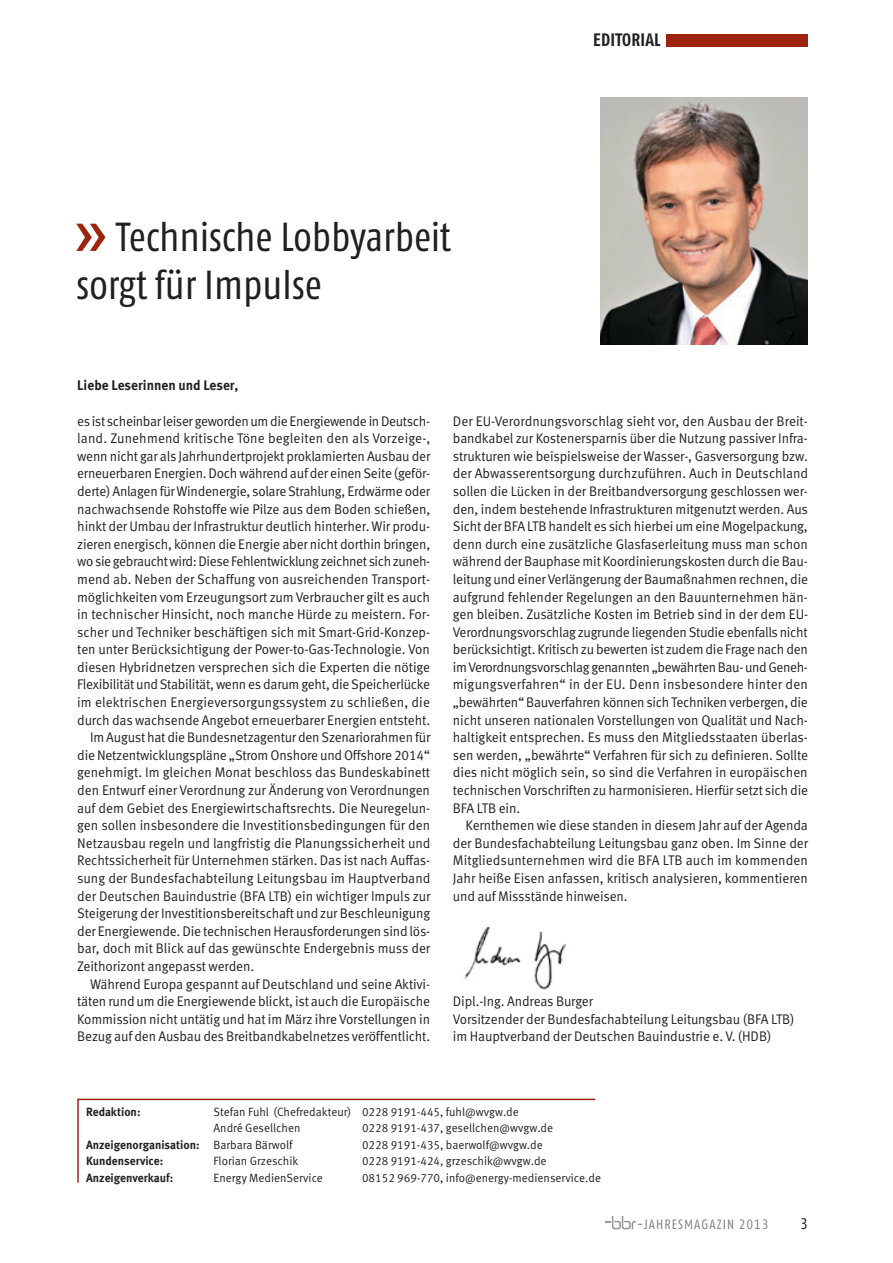
<style>
.page{position:relative;width:893px;height:1263px;background:#fff}
.page>*{position:absolute;margin:0;border:0;box-sizing:border-box;transform-origin:0 0}
.t1{font:condensed 40.5px/48.6px "Fago OT";color:#231f20}
.t2{font:700 condensed 18px "Fago OT";letter-spacing:.01em;color:#231f20}
.t3{font:condensed 15.3px "Fago OT";color:#231f20}
.t4{font:13.95px/17.5px "Meta OT Norm";letter-spacing:-.01em;color:#231f20;text-align:justify;scale:.96 1}
.t5{font:13.95px "Meta OT Norm";letter-spacing:-.03em;color:#231f20;scale:.96 1}
.t6{font:13.95px "Meta OT Norm";letter-spacing:.01em;color:#231f20;scale:.96 1}
.t7{font:700 13.95px "Meta OT";color:#231f20;scale:.96 1}
.t8{font:condensed 13.5px "Fago OT";letter-spacing:.08em;color:#808285}
.t9{font:12px/16.5px "Meta OT Norm";color:#231f20;scale:.96 1}
.t10{font:700 12px "Meta OT";color:#231f20;scale:.96 1}
.s1{font-family:"Meta OT Norm";font-weight:400}
</style>
<div class="page">
<svg style="left:77px;top:1098px;width:519px;height:85px"></svg>
<svg style="left:76px;top:224px;width:30px;height:27px"></svg>
<div style="left:666px;top:34px;width:142px;height:12px;background:#9e240d"></div>
<svg style="left:605px;top:1216px;width:31px;height:13px"></svg>
<img style="left:600px;top:98px;width:208px;height:246px">
<img style="left:464px;top:926px;width:103px;height:64px">
<h1 class="t1" style="left:76px;top:212px;width:376px;text-indent:40px">Technische Lobbyarbeit sorgt für Impulse</h1>
<p class="t2" style="left:593px;top:29px;width:69px">EDITORIAL</p>
<p class="t7" style="left:77px;top:377px;width:169px">Liebe Leserinnen und Leser,</p>
<p class="t4" style="left:77px;top:412px;width:369px">es ist scheinbar leiser geworden um die Energiewende in Deutsch-</p>
<p class="t6" style="left:77px;top:430px;width:369px">land. Zunehmend kritische Töne begleiten den als Vorzeige-,</p>
<p class="t4" style="left:77px;top:447px;width:369px">wenn nicht gar als Jahrhundertprojekt proklamierten Ausbau der</p>
<p class="t4" style="left:77px;top:465px;width:369px">erneuerbaren Energien. Doch während auf der einen Seite (geför-</p>
<p class="t4" style="left:77px;top:483px;width:369px">derte) Anlagen für Windenergie, solare Strahlung, Erdwärme oder</p>
<p class="t4" style="left:77px;top:500px;width:369px">nachwachsende Rohstoffe wie Pilze aus dem Boden schießen,</p>
<p class="t4" style="left:77px;top:518px;width:369px">hinkt der Umbau der Infrastruktur deutlich hinterher. Wir produ-</p>
<p class="t4" style="left:77px;top:535px;width:369px">zieren energisch, können die Energie aber nicht dorthin bringen,</p>
<p class="t5" style="left:77px;top:553px;width:369px">wo sie gebraucht wird: Diese Fehlentwicklung zeichnet sich zuneh-</p>
<p class="t4" style="left:77px;top:571px;width:369px">mend ab. Neben der Schaffung von ausreichenden Transport-</p>
<p class="t4" style="left:77px;top:588px;width:369px">möglichkeiten vom Erzeugungsort zum Verbraucher gilt es auch</p>
<p class="t4" style="left:77px;top:606px;width:369px">in technischer Hinsicht, noch manche Hürde zu meistern. For-</p>
<p class="t4" style="left:77px;top:623px;width:369px">scher und Techniker beschäftigen sich mit Smart-Grid-Konzep-</p>
<p class="t4" style="left:77px;top:641px;width:369px">ten unter Berücksichtigung der Power-to-Gas-Technologie. Von</p>
<p class="t4" style="left:77px;top:659px;width:369px">diesen Hybridnetzen versprechen sich die Experten die nötige</p>
<p class="t4" style="left:77px;top:676px;width:369px">Flexibilität und Stabilität, wenn es darum geht, die Speicherlücke</p>
<p class="t4" style="left:77px;top:694px;width:369px">im elektrischen Energieversorgungssystem zu schließen, die</p>
<p class="t4" style="left:77px;top:711px;width:369px">durch das wachsende Angebot erneuerbarer Energien entsteht.</p>
<p class="t4" style="left:90px;top:729px;width:356px">Im August hat die Bundesnetzagentur den Szenariorahmen für</p>
<p class="t4" style="left:77px;top:746px;width:369px">die Netzentwicklungspläne „Strom Onshore und Offshore 2014“</p>
<p class="t4" style="left:77px;top:764px;width:369px">genehmigt. Im gleichen Monat beschloss das Bundeskabinett</p>
<p class="t4" style="left:77px;top:782px;width:369px">den Entwurf einer Verordnung zur Änderung von Verordnungen</p>
<p class="t4" style="left:77px;top:799px;width:369px">auf dem Gebiet des Energiewirtschaftsrechts. Die Neuregelun-</p>
<p class="t4" style="left:77px;top:817px;width:369px">gen sollen insbesondere die Investitionsbedingungen für den</p>
<p class="t4" style="left:77px;top:834px;width:369px">Netzausbau regeln und langfristig die Planungssicherheit und</p>
<p class="t4" style="left:77px;top:852px;width:369px">Rechtssicherheit für Unternehmen stärken. Das ist nach Auffas-</p>
<p class="t4" style="left:77px;top:870px;width:369px">sung der Bundesfachabteilung Leitungsbau im Hauptverband</p>
<p class="t4" style="left:77px;top:887px;width:369px">der Deutschen Bauindustrie (BFA LTB) ein wichtiger Impuls zur</p>
<p class="t4" style="left:77px;top:905px;width:369px">Steigerung der Investitionsbereitschaft und zur Beschleunigung</p>
<p class="t4" style="left:77px;top:922px;width:369px">der Energiewende. Die technischen Herausforderungen sind lös-</p>
<p class="t4" style="left:77px;top:940px;width:369px">bar, doch mit Blick auf das gewünschte Endergebnis muss der</p>
<p class="t4" style="left:77px;top:958px;width:186px">Zeithorizont angepasst werden.</p>
<p class="t4" style="left:90px;top:975px;width:356px">Während Europa gespannt auf Deutschland und seine Aktivi-</p>
<p class="t4" style="left:77px;top:993px;width:369px">täten rund um die Energiewende blickt, ist auch die Europäische</p>
<p class="t4" style="left:77px;top:1010px;width:369px">Kommission nicht untätig und hat im März ihre Vorstellungen in</p>
<p class="t4" style="left:77px;top:1028px;width:369px">Bezug auf den Ausbau des Breitbandkabelnetzes veröffentlicht.</p>
<p class="t4" style="left:453px;top:412px;width:372px">Der EU-Verordnungsvorschlag sieht vor, den Ausbau der Breit&shy;bandkabel zur Kostenersparnis über die Nutzung passiver Infra&shy;strukturen wie beispielsweise der Wasser-, Gasversorgung bzw. der Abwasserentsorgung durchzuführen. Auch in Deutschland sollen die Lücken in der Breitbandversorgung geschlossen wer&shy;den, indem bestehende Infrastrukturen mitgenutzt werden. Aus Sicht der BFA LTB handelt es sich hierbei um eine Mogelpackung, denn durch eine zusätzliche Glasfaserleitung muss man schon während der Bauphase mit Koordinierungskosten durch die Bau&shy;leitung und einer Verlängerung der Baumaßnahmen rechnen, die aufgrund fehlender Regelungen an den Bauunternehmen hän&shy;gen bleiben. Zusätzliche Kosten im Betrieb sind in der dem EU-Verordnungsvorschlag zugrunde liegenden Studie ebenfalls nicht berücksichtigt. Kritisch zu bewerten ist zudem die Frage nach den im Verordnungsvorschlag genannten „bewährten Bau- und Geneh&shy;migungsverfahren“ in der EU. Denn insbesondere hinter den „bewährten“ Bauverfahren können sich Techniken verbergen, die nicht unseren nationalen Vorstellungen von Qualität und Nach&shy;haltigkeit entsprechen. Es muss den Mitgliedsstaaten überlas&shy;sen werden, „bewährte“ Verfahren für sich zu definieren. Sollte dies nicht möglich sein, so sind die Verfahren in europäischen technischen Vorschriften zu harmonisieren. Hierfür setzt sich die BFA LTB ein.</p>
<p class="t4" style="left:453px;top:817px;width:371px;text-indent:13px">Kernthemen wie diese standen in diesem Jahr auf der Agenda der Bundesfachabteilung Leitungsbau ganz oben. Im Sinne der Mitgliedsunternehmen wird die BFA LTB auch im kommenden Jahr heiße Eisen anfassen, kritisch analysieren, kommentieren und auf Missstände hinweisen.</p>
<p class="t4" style="left:453px;top:993px;width:357px;text-align:left">Dipl.-Ing. Andreas Burger<br>Vorsitzender der Bundesfachabteilung Leitungsbau (BFA LTB) im Hauptverband der Deutschen Bauindustrie e. V. (HDB)</p>
<p class="t10" style="left:86px;top:1105px;width:58px">Redaktion:</p>
<p class="t9" style="left:214px;top:1104px;width:320px">Stefan Fuhl (Chefredakteur) 0228 9191-445, fuhl@wvgw.de<br>André Gesellchen</p>
<p class="t9" style="left:362px;top:1120px;width:201px">0228 9191-437, gesellchen@wvgw.de</p>
<p class="t10" style="left:86px;top:1138px;width:217px">Anzeigenorganisation: <span class="s1">Barbara Bärwolf</span></p>
<p class="t9" style="left:362px;top:1137px;width:190px">0228 9191-435, baerwolf@wvgw.de</p>
<p class="t10" style="left:86px;top:1154px;width:82px">Kundenservice:</p>
<p class="t9" style="left:214px;top:1153px;width:90px">Florian Grzeschik</p>
<p class="t9" style="left:362px;top:1153px;width:194px">0228 9191-424, grzeschik@wvgw.de</p>
<p class="t10" style="left:86px;top:1171px;width:92px">Anzeigenverkauf:</p>
<p class="t9" style="left:214px;top:1170px;width:115px">Energy MedienService</p>
<p class="t9" style="left:362px;top:1170px;width:250px">08152 969-770, info@energy-medienservice.de</p>
<p class="t8" style="left:637px;top:1216px;width:133px">-Jahresmagazin 2013</p>
<p class="t3" style="left:800px;top:1215px;width:9px">3</p>
</div>
